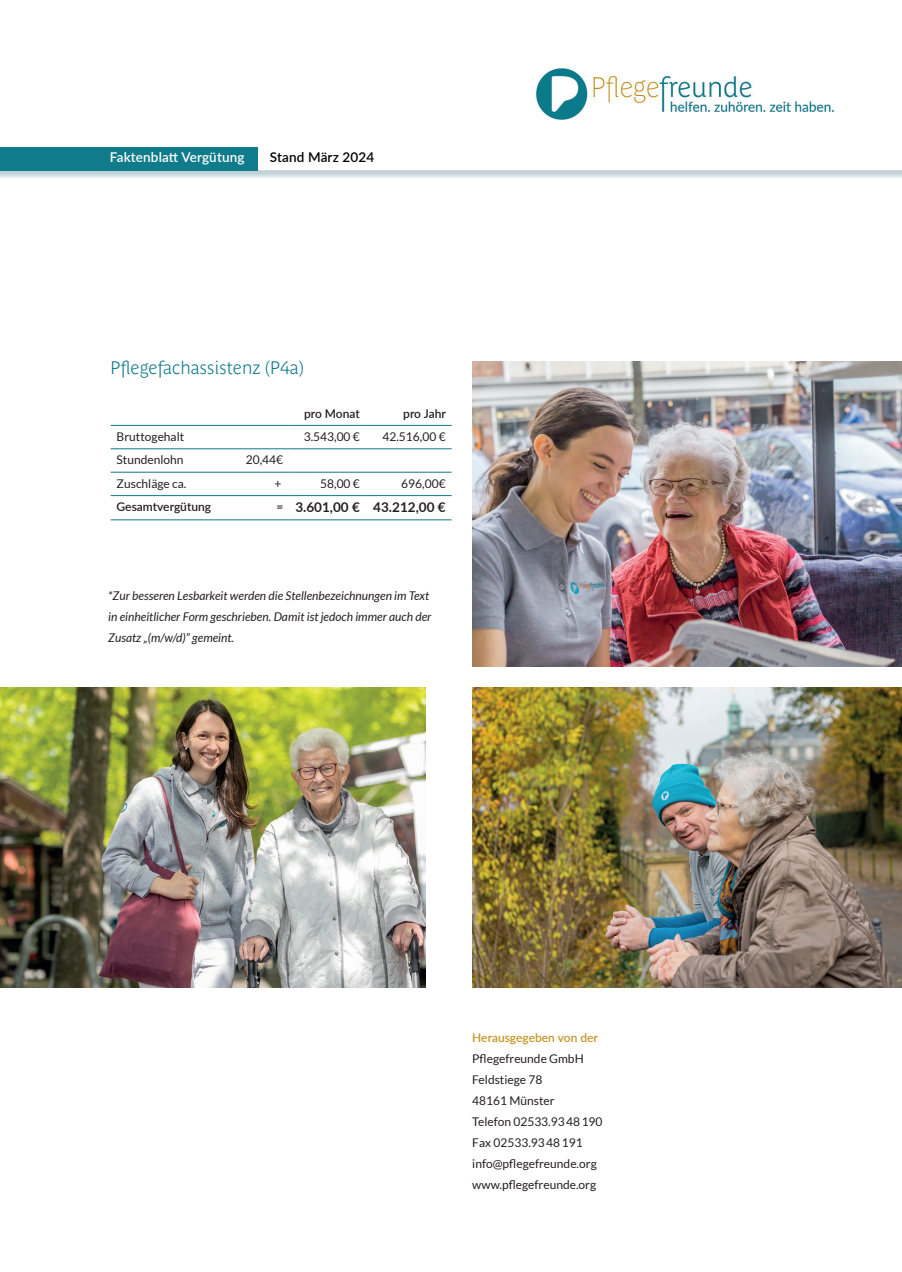
<style>
.page{position:relative;width:902px;height:1272px;background:#fff}
.page>*{position:absolute;margin:0;border:0;box-sizing:border-box;transform-origin:0 0}
.t1{font:700 18px "Parisine Plus Std Clair";color:#107b8a}
.t2{font:600 13.5px "Lato";letter-spacing:.01em;color:#fff}
.t3{font:700 13.5px "Lato";color:#231f20}
.t4{font:600 13.5px "Lato";letter-spacing:.01em;color:#000}
.t5{font:12px/21px "Lato";color:#231f20}
.t6{font:italic 12px/21px "Lato";color:#231f20}
.t7{font:600 12px "Lato";color:#231f20}
.t8{font:600 12px "Lato";color:#c59526}
.s1{font-weight:600;font-size:12px}
</style>
<div class="page">
<div style="left:0;top:147px;width:258px;height:23px;background:#107b8a"></div>
<img style="left:536px;top:68px;width:297px;height:52px">
<hr style="left:111px;top:425px;width:178px;height:1px;background:#0b7b8b">
<hr style="left:289px;top:425px;width:77px;height:1px;background:#0b7b8b">
<hr style="left:366px;top:425px;width:85px;height:1px;background:#0b7b8b">
<hr style="left:111px;top:448px;width:178px;height:1px;background:#0b7b8b">
<hr style="left:289px;top:448px;width:77px;height:1px;background:#0b7b8b">
<hr style="left:366px;top:448px;width:85px;height:1px;background:#0b7b8b">
<hr style="left:111px;top:472px;width:178px;height:1px;background:#0b7b8b">
<hr style="left:289px;top:472px;width:77px;height:1px;background:#0b7b8b">
<hr style="left:366px;top:472px;width:85px;height:1px;background:#0b7b8b">
<hr style="left:111px;top:495px;width:178px;height:1px;background:#0b7b8b">
<hr style="left:289px;top:495px;width:77px;height:1px;background:#0b7b8b">
<hr style="left:366px;top:495px;width:85px;height:1px;background:#0b7b8b">
<hr style="left:111px;top:519px;width:178px;height:1px;background:#0b7b8b">
<hr style="left:289px;top:519px;width:77px;height:1px;background:#0b7b8b">
<hr style="left:366px;top:519px;width:85px;height:1px;background:#0b7b8b">
<img style="left:472px;top:687px;width:429px;height:300px">
<svg style="left:0;top:170px;width:901px;height:8px;background:#cfdce1"></svg>
<hr style="left:0;top:170px;width:258px;height:1px;background:#107b8a">
<img style="left:472px;top:361px;width:429px;height:305px">
<img style="left:0;top:688px;width:425px;height:299px">
<p class="t2" style="left:110px;top:148px;width:136px">Faktenblatt Vergütung</p>
<p class="t4" style="left:270px;top:148px;width:106px">Stand März 2024</p>
<h1 class="t1" style="left:111px;top:358px;width:195px">Pflegefachassistenz (P4a)</h1>
<p class="t7" style="left:304px;top:404px;width:57px">pro Monat</p>
<p class="t7" style="left:403px;top:404px;width:44px">pro Jahr</p>
<p class="t5" style="left:117px;top:426px;width:69px">Bruttogehalt</p>
<p class="t5" style="left:304px;top:426px;width:58px">3.543,00 €</p>
<p class="t5" style="left:382px;top:426px;width:65px">42.516,00 €</p>
<p class="t5" style="left:117px;top:449px;width:68px">Stundenlohn</p>
<p class="t5" style="left:246px;top:449px;width:39px">20,44€</p>
<p class="t5" style="left:117px;top:473px;width:71px">Zuschläge ca.</p>
<p class="t5" style="left:274px;top:473px;width:8px">+</p>
<p class="t5" style="left:320px;top:473px;width:41px">58,00 €</p>
<p class="t5" style="left:401px;top:473px;width:46px">696,00€</p>
<p class="t7" style="left:117px;top:498px;width:96px">Gesamtvergütung</p>
<p class="t3" style="left:276px;top:497px;width:171px"><span class="s1">=</span> 3.601,00 € 43.212,00 €</p>
<p class="t6" style="left:108px;top:585px;width:325px">*Zur besseren Lesbarkeit werden die Stellenbezeichnungen im Text in einheitlicher Form geschrieben. Damit ist jedoch immer auch der<br>Zusatz „(m/w/d)” gemeint.</p>
<p class="t8" style="left:472px;top:1028px;width:127px">Herausgegeben von der</p>
<p class="t5" style="left:472px;top:1047px;width:132px">Pflegefreunde GmbH<br>Feldstiege 78<br>48161 Münster<br>Telefon 02533.93 48 190<br>Fax 02533.93 48 191 info@pflegefreunde.org www.pflegefreunde.org</p>
</div>
